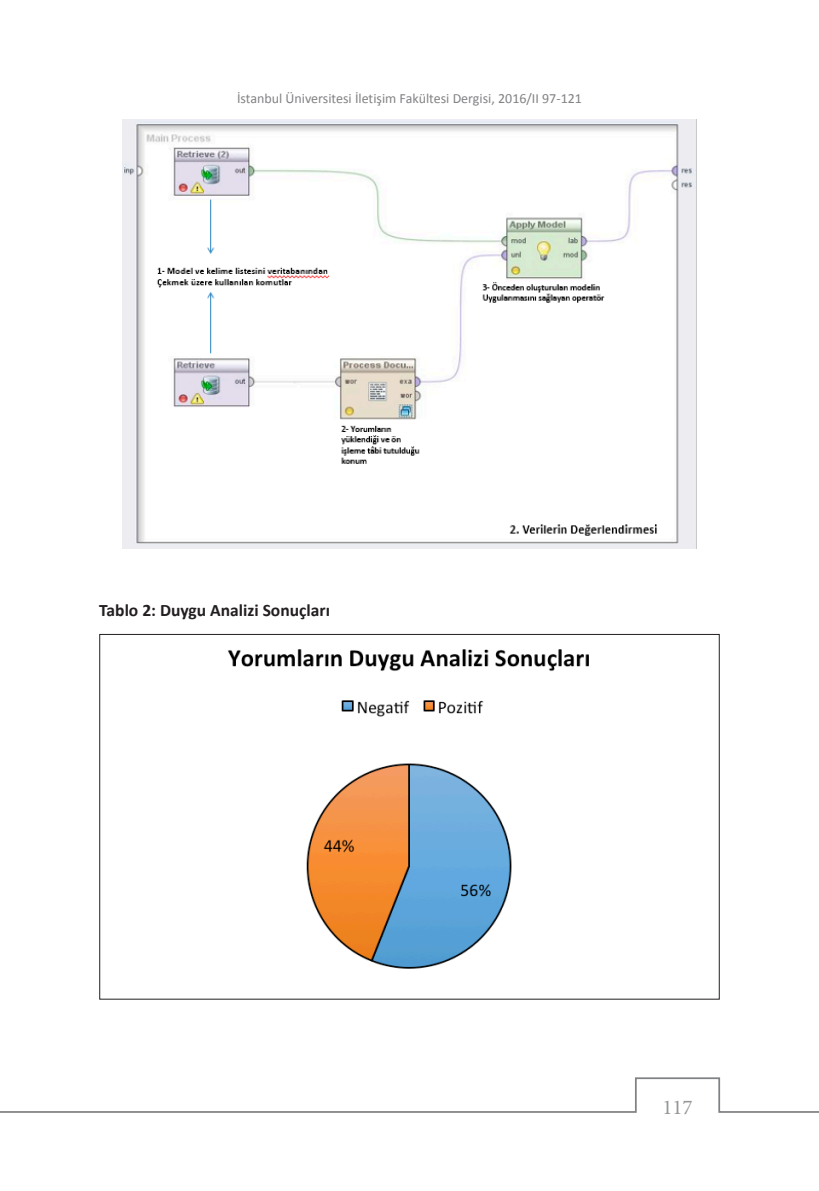
<style>
.page{position:relative;width:819px;height:1191px;background:#fff}
.page>*{position:absolute;margin:0;border:0;box-sizing:border-box;transform-origin:0 0}
.t1{font:21px "Minion Pro";color:#949698}
.t2{font:700 17.5px "Calibri";color:#231f20}
.t3{font:14px "Calibri";color:#808285}
</style>
<div class="page">
<svg style="left:0;top:1077px;width:819px;height:36px"></svg>
<img style="left:122px;top:119px;width:574px;height:429px">
<img style="left:228px;top:649px;width:361px;height:320px">
<p class="t3" style="left:237px;top:90px;width:346px">İstanbul Üniversitesi İletişim Fakültesi Dergisi, 2016/II 97-121</p>
<p class="t2" style="left:99px;top:599px;width:232px">Tablo 2: Duygu Analizi Sonuçları</p>
<h1 class="t1" style="left:662px;top:1094px;width:32px">117</h1>
</div>
